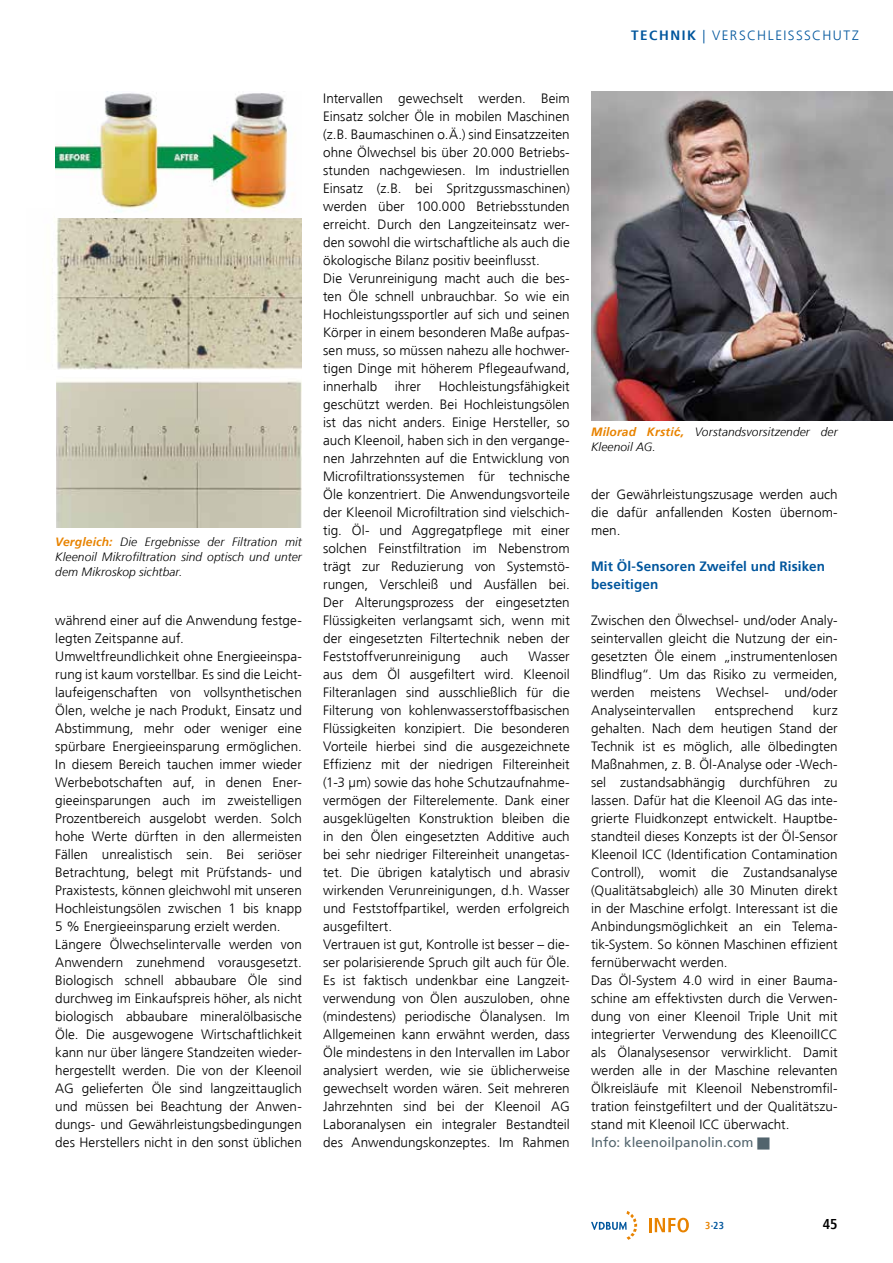
<style>
.page{position:relative;width:893px;height:1263px;background:#fff}
.page>*{position:absolute;margin:0;border:0;box-sizing:border-box;transform-origin:0 0}
.t1{font:700 condensed 14.25px "Frutiger LT";color:#000}
.t2{font:300 13.5px/18px "Frutiger LT";letter-spacing:.005em;color:#000}
.t3{font:700 13.5px/18px "Frutiger LT";letter-spacing:.01em;color:#00569d}
.t4{font:300 13.5px "Frutiger LT";letter-spacing:.105em;color:#00569d}
.t5{font:13.5px "Frutiger LT";letter-spacing:.005em;color:#52646d}
.t6{font:italic 300 12px/15px "Frutiger LT";letter-spacing:.01em;color:#000;text-align:justify}
.t7{font:700 condensed 10.2px "Frutiger LT";color:#00569d}
.s1{font-weight:700;color:#e88300}
.s2{font-weight:700}
.s3{font-family:"Arial";font-weight:700;color:#e88300}
.s4{color:#e88300}
</style>
<div class="page">
<svg style="left:591px;top:1211px;width:46px;height:29px"></svg>
<svg style="left:649px;top:1218px;width:40px;height:14px"></svg>
<img style="left:56px;top:218px;width:246px;height:152px">
<img style="left:591px;top:91px;width:302px;height:329px">
<img style="left:56px;top:381px;width:246px;height:147px">
<img style="left:55px;top:92px;width:233px;height:120px">
<p class="t6" style="left:55px;top:534px;width:248px"><span class="s1">Vergleich:</span> Die Ergebnisse der Filtration mit Kleenoil Mikrofiltration sind optisch und unter dem Mikroskop sichtbar.</p>
<p class="t2" style="left:55px;top:612px;width:248px">während einer auf die Anwendung festge&shy;legten Zeitspanne auf.<br>Umweltfreundlichkeit ohne Energieeinspa&shy;rung ist kaum vorstellbar. Es sind die Leicht&shy;laufeigenschaften von vollsynthetischen Ölen, welche je nach Produkt, Einsatz und Abstimmung, mehr oder weniger eine spürbare Energieeinsparung ermöglichen.<br>In diesem Bereich tauchen immer wieder Werbebotschaften auf, in denen Ener&shy;gieeinsparungen auch im zweistelligen Prozentbereich ausgelobt werden. Solch hohe Werte dürften in den allermeisten Fällen unrealistisch sein. Bei seriöser Betrachtung, belegt mit Prüfstands- und Praxistests, können gleichwohl mit unseren Hochleistungsölen zwischen 1 bis knapp 5 % Energieeinsparung erzielt werden.<br>Längere Ölwechselintervalle werden von Anwendern zunehmend vorausgesetzt.<br>Biologisch schnell abbaubare Öle sind durchweg im Einkaufspreis höher, als nicht biologisch abbaubare mineralölbasische Öle. Die ausgewogene Wirtschaftlichkeit kann nur über längere Standzeiten wieder&shy;hergestellt werden. Die von der Kleenoil AG gelieferten Öle sind langzeittauglich und müssen bei Beachtung der Anwen&shy;dungs- und Gewährleistungsbedingungen des Herstellers nicht in den sonst üblichen</p>
<p class="t2" style="left:323px;top:89px;width:248px">Intervallen gewechselt werden. Beim Einsatz solcher Öle in mobilen Maschinen (z.B. Baumaschinen o.Ä.) sind Einsatzzeiten ohne Ölwechsel bis über 20.000 Betriebs&shy;stunden nachgewiesen. Im industriellen Einsatz (z.B. bei Spritzgussmaschinen) werden über 100.000 Betriebsstunden erreicht. Durch den Langzeiteinsatz wer&shy;den sowohl die wirtschaftliche als auch die ökologische Bilanz positiv beeinflusst.<br>Die Verunreinigung macht auch die bes&shy;ten Öle schnell unbrauchbar. So wie ein Hochleistungssportler auf sich und seinen Körper in einem besonderen Maße aufpas&shy;sen muss, so müssen nahezu alle hochwer&shy;tigen Dinge mit höherem Pflegeaufwand, innerhalb</p>
<p class="t2" style="left:323px;top:377px;width:248px;text-align:justify;text-indent:116px">Hochleistungsfähigkeit geschützt werden. Bei Hochleistungsölen ist das nicht anders. Einige Hersteller, so auch Kleenoil, haben sich in den vergange&shy;nen Jahrzehnten auf die Entwicklung von Microfiltrationssystemen für technische Öle konzentriert. Die Anwendungsvorteile der Kleenoil Microfiltration sind vielschich&shy;tig. Öl- und Aggregatpflege mit einer solchen Feinstfiltration im Nebenstrom trägt zur Reduzierung von Systemstö&shy;rungen, Verschleiß und Ausfällen bei.<br>Der Alterungsprozess der eingesetzten Flüssigkeiten verlangsamt sich, wenn mit der eingesetzten Filtertechnik neben der Feststoffverunreinigung</p>
<p class="t2" style="left:395px;top:377px;width:28px">ihrer</p>
<p class="t2" style="left:481px;top:647px;width:29px">auch</p>
<p class="t2" style="left:323px;top:647px;width:248px;text-indent:205px">Wasser aus dem Öl ausgefiltert wird. Kleenoil Filteranlagen sind ausschließlich für die Filterung von kohlenwasserstoffbasischen Flüssigkeiten konzipiert. Die besonderen Vorteile hierbei sind die ausgezeichnete Effizienz mit der niedrigen Filtereinheit (1-3 µm) sowie das hohe Schutzaufnahme&shy;vermögen der Filterelemente. Dank einer ausgeklügelten Konstruktion bleiben die in den Ölen eingesetzten Additive auch bei sehr niedriger Filtereinheit unangetas&shy;tet. Die übrigen katalytisch und abrasiv wirkenden Verunreinigungen, d.h. Wasser und Feststoffpartikel, werden erfolgreich ausgefiltert.<br>Vertrauen ist gut, Kontrolle ist besser – die&shy;ser polarisierende Spruch gilt auch für Öle.<br>Es ist faktisch undenkbar eine Langzeit&shy;verwendung von Ölen auszuloben, ohne (mindestens) periodische Ölanalysen. Im Allgemeinen kann erwähnt werden, dass Öle mindestens in den Intervallen im Labor analysiert werden, wie sie üblicherweise gewechselt worden wären. Seit mehreren Jahrzehnten sind bei der Kleenoil AG Laboranalysen ein integraler Bestandteil des Anwendungskonzeptes. Im Rahmen</p>
<p class="t4" style="left:631px;top:28px;width:229px"><span class="s2">TECHNIK</span> | VERSCHLEISSSCHUTZ</p>
<p class="t6" style="left:591px;top:424px;width:248px"><span class="s1">Milorad Krsti</span><span class="s3">ć</span><span class="s1">,</span> Vorstandsvorsitzender der<br>Kleenoil AG.</p>
<p class="t2" style="left:591px;top:485px;width:248px;text-align:justify">der Gewährleistungszusage werden auch die dafür anfallenden Kosten übernom&shy;men.</p>
<p class="t3" style="left:591px;top:557px;width:235px">Mit Öl-Sensoren Zweifel und Risiken beseitigen</p>
<p class="t2" style="left:591px;top:611px;width:248px;text-align:justify">Zwischen den Ölwechsel- und/oder Analy&shy;seintervallen gleicht die Nutzung der ein&shy;gesetzten Öle einem „instrumentenlosen Blindflug“. Um das Risiko zu vermeiden, werden meistens Wechsel- und/oder Analyseintervallen</p>
<p class="t2" style="left:591px;top:701px;width:248px;text-indent:222px">kurz gehalten. Nach dem heutigen Stand der Technik ist es möglich, alle ölbedingten Maßnahmen, z. B. Öl-Analyse oder -Wech&shy;sel zustandsabhängig durchführen zu lassen. Dafür hat die Kleenoil AG das inte&shy;grierte Fluidkonzept entwickelt. Hauptbe&shy;standteil dieses Konzepts ist der Öl-Sensor Kleenoil ICC (Identification Contamination Controll), womit die Zustandsanalyse (Qualitätsabgleich) alle 30 Minuten direkt in der Maschine erfolgt. Interessant ist die Anbindungsmöglichkeit an ein Telema&shy;tik-System. So können Maschinen effizient fernüberwacht werden.<br>Das Öl-System 4.0 wird in einer Bauma&shy;schine am effektivsten durch die Verwen&shy;dung von einer Kleenoil Triple Unit mit integrierter Verwendung des KleenoilICC als Ölanalysesensor verwirklicht. Damit werden alle in der Maschine relevanten Ölkreisläufe mit Kleenoil Nebenstromfil&shy;tration feinstgefiltert und der Qualitätszu&shy;stand mit Kleenoil ICC überwacht.</p>
<p class="t5" style="left:591px;top:1134px;width:164px">Info: kleenoilpanolin.com</p>
<p class="t2" style="left:715px;top:701px;width:80px">entsprechend</p>
<p class="t7" style="left:705px;top:1219px;width:20px"><span class="s4">3</span>·23</p>
<p class="t1" style="left:823px;top:1215px;width:17px">45</p>
</div>
